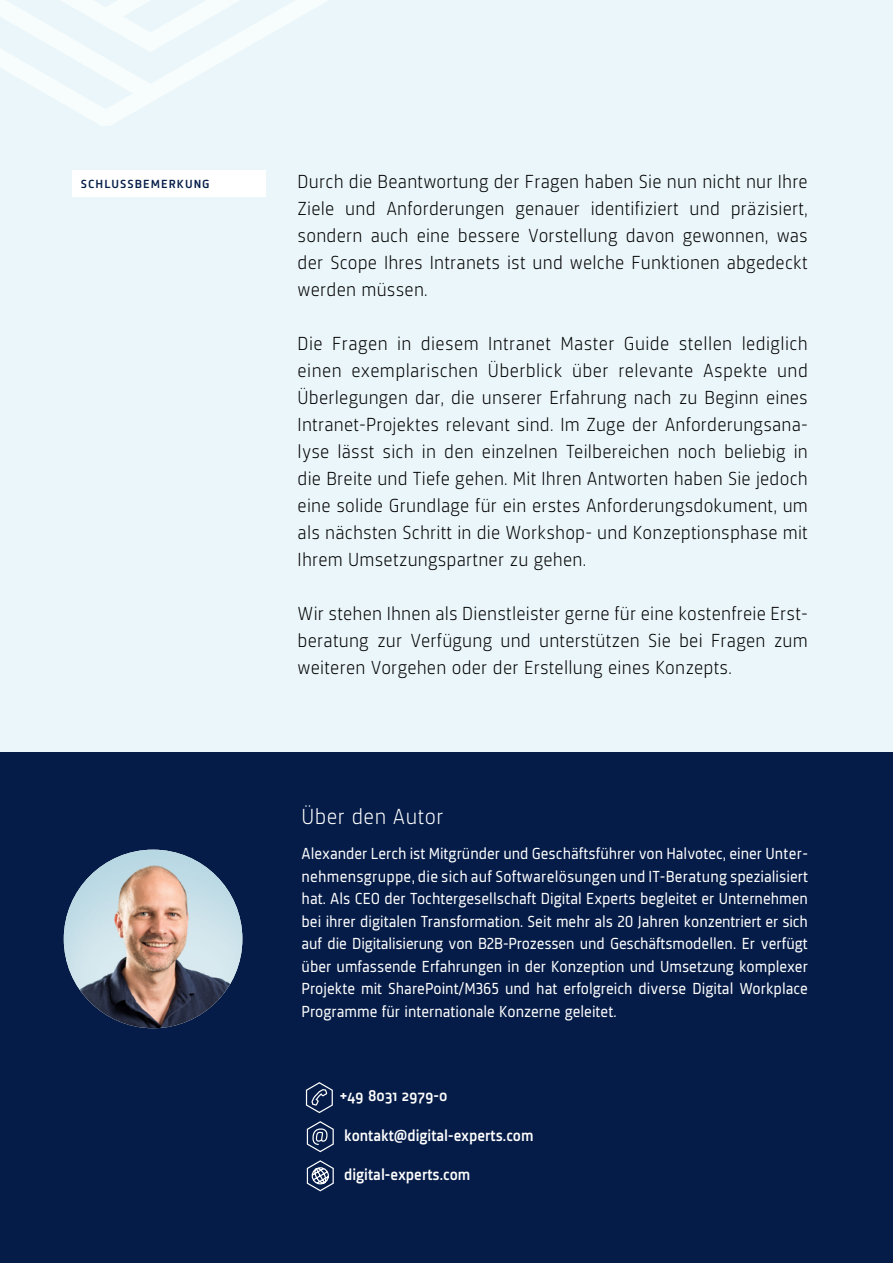
<style>
.page{position:relative;width:893px;height:1263px;background:#ebf6fa}
.page>*{position:absolute;margin:0;border:0;box-sizing:border-box;transform-origin:0 0}
.t1{font:300 22.5px "Sinews Sans Pro";letter-spacing:.02em;color:#fff}
.t2{font:300 19.5px/27px "Sinews Sans Pro";letter-spacing:.01em;color:#000;text-align:justify}
.t3{font:16.5px/22.5px "Sinews Sans Pro";color:#fff;text-align:justify}
.t4{font:500 16.5px "Sinews Sans Pro";color:#fff}
.t5{font:500 12.15px "Sinews Sans Pro";letter-spacing:.075em;color:#051d49;scale:1.11 1}
</style>
<div class="page">
<div style="left:0;top:753px;width:893px;height:510px;background:#051c48"></div>
<svg style="left:305px;top:1082px;width:28px;height:32px"></svg>
<div style="left:72px;top:170px;width:194px;height:26px;background:#fff"></div>
<img style="left:64px;top:850px;width:178px;height:178px;border-radius:89px">
<svg style="left:0;top:0;width:328px;height:126px"></svg>
<svg style="left:306px;top:1121px;width:28px;height:71px"></svg>
<p class="t5" style="left:81px;top:177px;width:118px">SCHLUSSBEMERKUNG</p>
<p class="t2" style="left:298px;top:168px;width:512px">Durch die Beantwortung der Fragen haben Sie nun nicht nur Ihre Ziele und Anforderungen genauer identifiziert und präzisiert, sondern auch eine bessere Vorstellung davon gewonnen, was der Scope Ihres Intranets ist und welche Funktionen abgedeckt werden müssen.</p>
<p class="t2" style="left:298px;top:330px;width:512px">Die Fragen in diesem Intranet Master Guide stellen lediglich einen exemplarischen Überblick über relevante Aspekte und Überlegungen dar, die unserer Erfahrung nach zu Beginn eines Intranet-Projektes relevant sind. Im Zuge der Anforderungsana&shy;lyse lässt sich in den einzelnen Teilbereichen noch beliebig in die Breite und Tiefe gehen. Mit Ihren Antworten haben Sie jedoch eine solide Grundlage für ein erstes Anforderungsdokument, um als nächsten Schritt in die Workshop- und Konzeptionsphase mit Ihrem Umsetzungspartner zu gehen.</p>
<p class="t2" style="left:298px;top:600px;width:512px">Wir stehen Ihnen als Dienstleister gerne für eine kostenfreie Erst&shy;beratung zur Verfügung und unterstützen Sie bei Fragen zum weiteren Vorgehen oder der Erstellung eines Konzepts.</p>
<p class="t1" style="left:302px;top:804px;width:143px">Über den Autor</p>
<p class="t3" style="left:302px;top:842px;width:508px">Alexander Lerch ist Mitgründer und Geschäftsführer von Halvotec, einer Unter&shy;nehmensgruppe, die sich auf Softwarelösungen und IT-Beratung spezialisiert hat. Als CEO der Tochtergesellschaft Digital Experts begleitet er Unternehmen bei ihrer digitalen Transformation. Seit mehr als 20 Jahren konzentriert er sich auf die Digitalisierung von B2B-Prozessen und Geschäftsmodellen. Er verfügt über umfassende Erfahrungen in der Konzeption und Umsetzung komplexer Projekte mit SharePoint/M365 und hat erfolgreich diverse Digital Workplace Programme für internationale Konzerne geleitet.</p>
<p class="t4" style="left:340px;top:1087px;width:109px">+49 8031 2979-0</p>
<p class="t4" style="left:344px;top:1126px;width:191px">kontakt@digital-experts.com</p>
<p class="t4" style="left:344px;top:1166px;width:128px">digital-experts.com</p>
</div>
